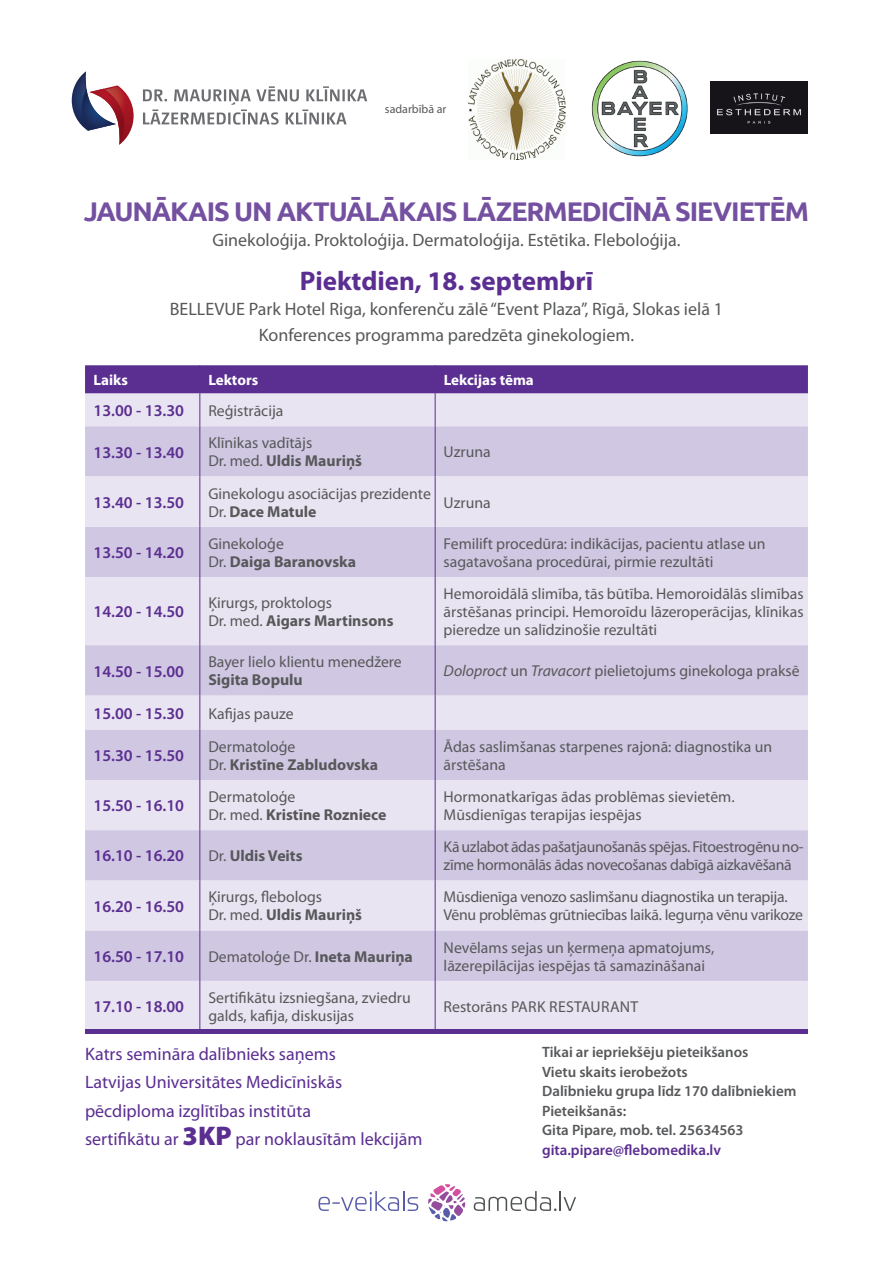
<style>
.page{position:relative;width:893px;height:1263px;background:#fff}
.page>*{position:absolute;margin:0;border:0;box-sizing:border-box;transform-origin:0 0}
.t1{font:700 27px "Ubuntu";letter-spacing:-.04em;color:#7450a0}
.t2{font:700 27px "Myriad Pro";color:#5b2e91}
.t3{font:18px/25.5px "Myriad Pro";color:#57585a;text-align:center}
.t4{font:18px/28.5px "Myriad Pro";color:#5b2e91}
.t5{font:600 16.5px "Myriad Pro";color:#5b2e91}
.t6{font:15.75px/18px "Myriad Pro";color:#57585a}
.t7{font:15.75px/18px "Myriad Pro";letter-spacing:-.02em;color:#57585a}
.t8{font:700 15.75px/18px "Myriad Pro";color:#57585a}
.t9{font:600 15px/19.5px "Myriad Pro";color:#57585a}
.t10{font:600 15px "Myriad Pro";color:#5b2e91}
.t11{font:700 15px "Myriad Pro";color:#fff}
.t12{font:12px "Myriad Pro";color:#57585a}
.s1{font-weight:700}
.s2{font-weight:400}
.s3{font-style:italic}
.s4{font-weight:900;font-size:27px}
</style>
<div class="page">
<div style="left:85px;top:394px;width:723px;height:636px;background:#e9e4f1"></div>
<div style="left:85px;top:426px;width:723px;height:51px;background:#d0c7e2"></div>
<svg style="left:85px;top:477px;width:723px;height:168px;background:#e1dbec"></svg>
<svg style="left:85px;top:645px;width:723px;height:336px;background:#d9d2e7"></svg>
<svg style="left:85px;top:365px;width:723px;height:29px;background:#603494"></svg>
<hr style="left:199px;top:394px;width:1px;height:32px;background:#5b2e91">
<hr style="left:435px;top:394px;width:1px;height:32px;background:#5b2e91">
<hr style="left:199px;top:426px;width:1px;height:51px;background:#5b2e91">
<hr style="left:435px;top:426px;width:1px;height:51px;background:#5b2e91">
<hr style="left:199px;top:477px;width:1px;height:50px;background:#5b2e91">
<hr style="left:435px;top:477px;width:1px;height:50px;background:#5b2e91">
<hr style="left:199px;top:527px;width:1px;height:50px;background:#5b2e91">
<hr style="left:435px;top:527px;width:1px;height:50px;background:#5b2e91">
<hr style="left:199px;top:645px;width:1px;height:50px;background:#5b2e91">
<hr style="left:435px;top:645px;width:1px;height:50px;background:#5b2e91">
<hr style="left:199px;top:577px;width:1px;height:68px;background:#5b2e91">
<hr style="left:435px;top:577px;width:1px;height:68px;background:#5b2e91">
<hr style="left:199px;top:695px;width:1px;height:35px;background:#5b2e91">
<hr style="left:199px;top:730px;width:1px;height:50px;background:#5b2e91">
<hr style="left:199px;top:780px;width:1px;height:50px;background:#5b2e91">
<hr style="left:199px;top:830px;width:1px;height:50px;background:#5b2e91">
<hr style="left:199px;top:880px;width:1px;height:51px;background:#5b2e91">
<hr style="left:199px;top:931px;width:1px;height:50px;background:#5b2e91">
<hr style="left:199px;top:981px;width:1px;height:50px;background:#5b2e91">
<hr style="left:435px;top:695px;width:1px;height:35px;background:#5b2e91">
<hr style="left:435px;top:730px;width:1px;height:50px;background:#5b2e91">
<hr style="left:435px;top:780px;width:1px;height:50px;background:#5b2e91">
<hr style="left:435px;top:830px;width:1px;height:50px;background:#5b2e91">
<hr style="left:435px;top:880px;width:1px;height:51px;background:#5b2e91">
<hr style="left:435px;top:931px;width:1px;height:50px;background:#5b2e91">
<hr style="left:435px;top:981px;width:1px;height:50px;background:#5b2e91">
<svg style="left:72px;top:71px;width:62px;height:74px"></svg>
<svg style="left:143px;top:86px;width:224px;height:39px"></svg>
<svg style="left:474px;top:1191px;width:102px;height:20px"></svg>
<svg style="left:318px;top:1191px;width:100px;height:20px"></svg>
<svg style="left:428px;top:1184px;width:37px;height:37px"></svg>
<hr style="left:85px;top:1030px;width:723px;height:4px;background:#5b2e91">
<img style="left:591px;top:60px;width:97px;height:96px">
<img style="left:710px;top:82px;width:98px;height:52px">
<img style="left:469px;top:60px;width:96px;height:99px">
<p class="t12" style="left:385px;top:101px;width:63px">sadarbībā ar</p>
<h1 class="t1" style="left:84px;top:195px;width:727px">JAUNĀKAIS UN AKTUĀLĀKAIS LĀZERMEDICĪNĀ SIEVIETĒM</h1>
<p class="t3" style="left:212px;top:227px;width:470px">Ginekoloģija. Proktoloģija. Dermatoloģija. Estētika. Fleboloģija.</p>
<h1 class="t2" style="left:300px;top:263px;width:295px">Piektdien, 18. septembrī</h1>
<p class="t3" style="left:170px;top:296px;width:555px">BELLEVUE Park Hotel Riga, konferenču zālē “Event Plaza”, Rīgā, Slokas ielā 1<br>Konferences programma paredzēta ginekologiem.</p>
<p class="t11" style="left:94px;top:370px;width:36px">Laiks</p>
<p class="t11" style="left:208px;top:370px;width:51px">Lektors</p>
<p class="t11" style="left:444px;top:370px;width:92px">Lekcijas tēma</p>
<p class="t5" style="left:94px;top:400px;width:92px">13.00 - 13.30</p>
<p class="t6" style="left:208px;top:401px;width:77px">Reģistrācija</p>
<p class="t5" style="left:94px;top:442px;width:92px">13.30 - 13.40</p>
<p class="t6" style="left:208px;top:434px;width:155px">Klīnikas vadītājs<br>Dr. med. <span class="s1">Uldis Mauriņš</span></p>
<p class="t6" style="left:444px;top:443px;width:49px">Uzruna</p>
<p class="t5" style="left:94px;top:492px;width:92px">13.40 - 13.50</p>
<p class="t6" style="left:208px;top:484px;width:224px">Ginekologu asociācijas prezidente<br>Dr. <span class="s1">Dace Matule</span></p>
<p class="t6" style="left:444px;top:493px;width:49px">Uzruna</p>
<p class="t5" style="left:94px;top:542px;width:92px">13.50 - 14.20</p>
<p class="t8" style="left:208px;top:534px;width:149px"><span class="s2">Ginekoloģe<br>Dr.</span> Daiga Baranovska</p>
<p class="t6" style="left:444px;top:534px;width:324px">Femilift procedūra: indikācijas, pacientu atlase un sagatavošana procedūrai, pirmie rezultāti</p>
<p class="t5" style="left:94px;top:601px;width:92px">14.20 - 14.50</p>
<p class="t6" style="left:208px;top:593px;width:187px">Ķirurgs, proktologs<br>Dr. med. <span class="s1">Aigars Martinsons</span></p>
<p class="t6" style="left:444px;top:584px;width:362px;text-align:justify">Hemoroidālā slimība, tās būtība. Hemoroidālās slimības ārstēšanas principi. Hemoroīdu lāzeroperācijas, klīnikas pieredze un salīdzinošie rezultāti</p>
<p class="t5" style="left:94px;top:660px;width:92px">14.50 - 15.00</p>
<p class="t6" style="left:208px;top:653px;width:195px">Bayer lielo klientu menedžere</p>
<p class="t8" style="left:208px;top:670px;width:96px">Sigita Bopulu</p>
<p class="t6" style="left:444px;top:662px;width:357px"><span class="s3">Doloproct</span> un <span class="s3">Travacort</span> pielietojums ginekologa praksē</p>
<p class="t5" style="left:94px;top:703px;width:92px">15.00 - 15.30</p>
<p class="t6" style="left:208px;top:704px;width:87px">Kafijas pauze</p>
<p class="t5" style="left:94px;top:745px;width:92px">15.30 - 15.50</p>
<p class="t8" style="left:208px;top:737px;width:171px"><span class="s2">Dermatoloģe<br>Dr.</span> Kristīne Zabludovska</p>
<p class="t6" style="left:444px;top:737px;width:330px">Ādas saslimšanas starpenes rajonā: diagnostika un ārstēšana</p>
<p class="t5" style="left:94px;top:795px;width:92px">15.50 - 16.10</p>
<p class="t6" style="left:208px;top:787px;width:180px">Dermatoloģe<br>Dr. med. <span class="s1">Kristīne Rozniece</span></p>
<p class="t6" style="left:444px;top:787px;width:293px">Hormonatkarīgas ādas problēmas sievietēm.<br>Mūsdienīgas terapijas iespējas</p>
<p class="t5" style="left:94px;top:845px;width:92px">16.10 - 16.20</p>
<p class="t8" style="left:208px;top:846px;width:96px"><span class="s2">Dr.</span> Uldis Veits</p>
<p class="t7" style="left:444px;top:838px;width:361px">Kā uzlabot ādas pašatjaunošanās spējas. Fitoestrogēnu no&shy;zīme hormonālās ādas novecošanas dabīgā aizkavēšanā</p>
<p class="t5" style="left:94px;top:896px;width:92px">16.20 - 16.50</p>
<p class="t6" style="left:208px;top:888px;width:155px">Ķirurgs, flebologs<br>Dr. med. <span class="s1">Uldis Mauriņš</span></p>
<p class="t7" style="left:444px;top:888px;width:361px">Mūsdienīga venozo saslimšanu diagnostika un terapija.<br>Vēnu problēmas grūtniecības laikā. Iegurņa vēnu varikoze</p>
<p class="t5" style="left:94px;top:946px;width:92px">16.50 - 17.10</p>
<p class="t6" style="left:208px;top:947px;width:206px">Dematoloģe Dr. <span class="s1">Ineta Mauriņa</span></p>
<p class="t6" style="left:444px;top:938px;width:272px">Nevēlams sejas un ķermeņa apmatojums, lāzerepilācijas iespējas tā samazināšanai</p>
<p class="t5" style="left:94px;top:996px;width:92px">17.10 - 18.00</p>
<p class="t6" style="left:208px;top:988px;width:204px">Sertifikātu izsniegšana, zviedru galds, kafija, diskusijas</p>
<p class="t6" style="left:444px;top:997px;width:196px">Restorāns Park Restaurant</p>
<p class="t4" style="left:85px;top:1039px;width:339px">Katrs semināra dalībnieks saņems<br>Latvijas Universitātes Medicīniskās pēcdiploma izglītības institūta<br>sertifikātu ar <span class="s4">3KP</span> par noklausītām lekcijām</p>
<p class="t9" style="left:542px;top:1042px;width:256px">Tikai ar iepriekšēju pieteikšanos<br>Vietu skaits ierobežots<br>Dalībnieku grupa līdz 170 dalībniekiem<br>Pieteikšanās:<br>Gita Pipare, mob. tel. 25634563</p>
<p class="t10" style="left:542px;top:1140px;width:180px">gita.pipare@flebomedika.lv</p>
</div>
